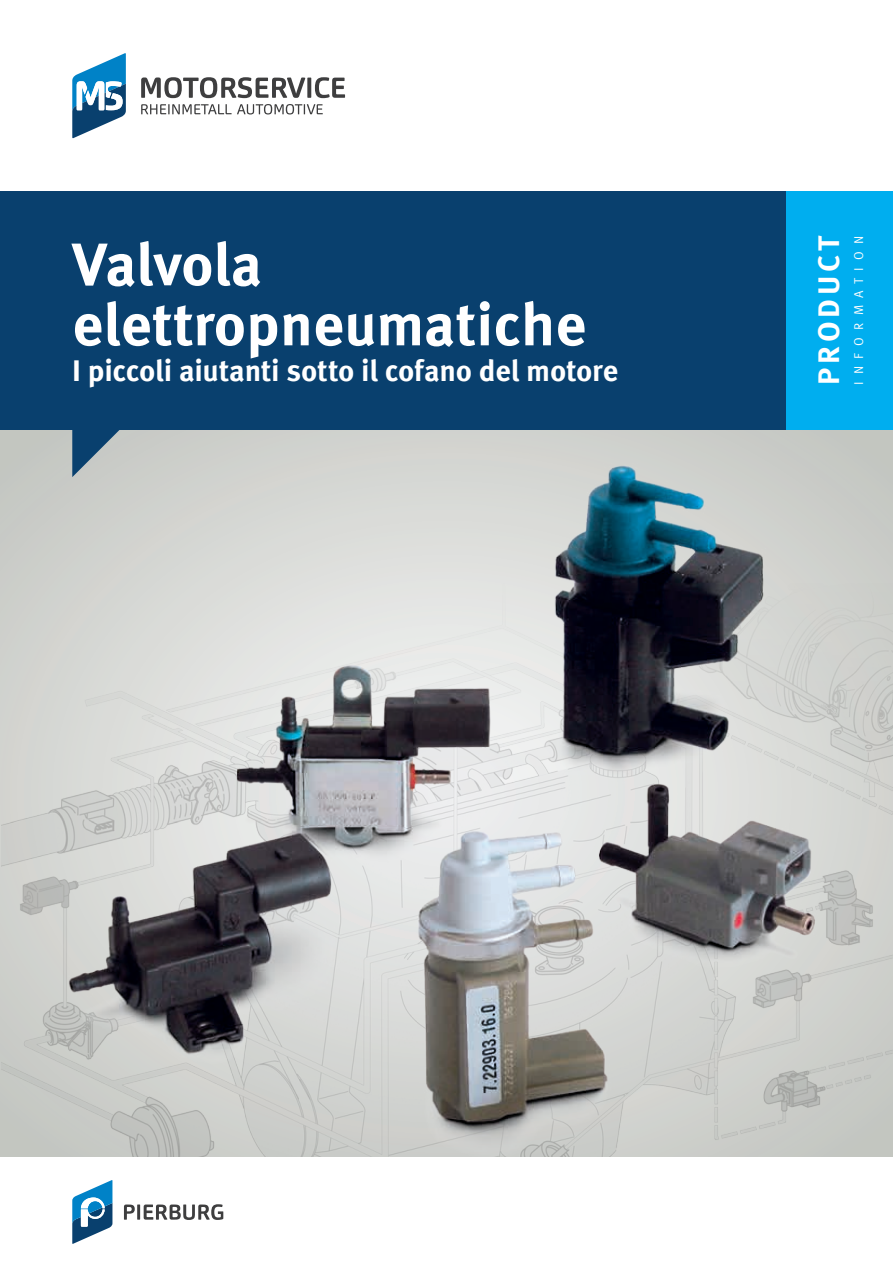
<style>
.page{position:relative;width:893px;height:1263px;background:#fff}
.page>*{position:absolute;margin:0;border:0;box-sizing:border-box;transform-origin:0 0}
.t1{font:700 60px/60px "Meta Offc Pro";color:#fff}
.t2{font:700 30px "Meta Offc Pro";letter-spacing:-.01em;color:#fff}
.t3{font:700 30px "Meta Offc Pro";letter-spacing:.125em;color:#fff}
.t4{font:12.75px "Meta Offc Pro Norm";letter-spacing:.57em;color:#fff}
</style>
<div class="page">
<div style="left:0;top:191px;width:893px;height:238px;background:#09406e"></div>
<svg style="left:141px;top:77px;width:204px;height:21px"></svg>
<svg style="left:141px;top:104px;width:182px;height:10px"></svg>
<svg style="left:72px;top:53px;width:54px;height:85px"></svg>
<svg style="left:124px;top:1204px;width:99px;height:16px"></svg>
<svg style="left:72px;top:1180px;width:40px;height:64px"></svg>
<img style="left:0;top:429px;width:893px;height:728px">
<div style="left:787px;top:191px;width:106px;height:238px;background:#00aeef"></div>
<h1 class="t1" style="left:72px;top:231px;width:516px">Valvola elettropneumatiche</h1>
<p class="t2" style="left:72px;top:347px;width:547px">I piccoli aiutanti sotto il cofano del motore</p>
<p class="t3" style="left:805px;top:385px;width:151px;rotate:-90deg">PRODUCT</p>
<p class="t4" style="left:849px;top:385px;width:150px;rotate:-90deg">INFORMATION</p>
</div>
